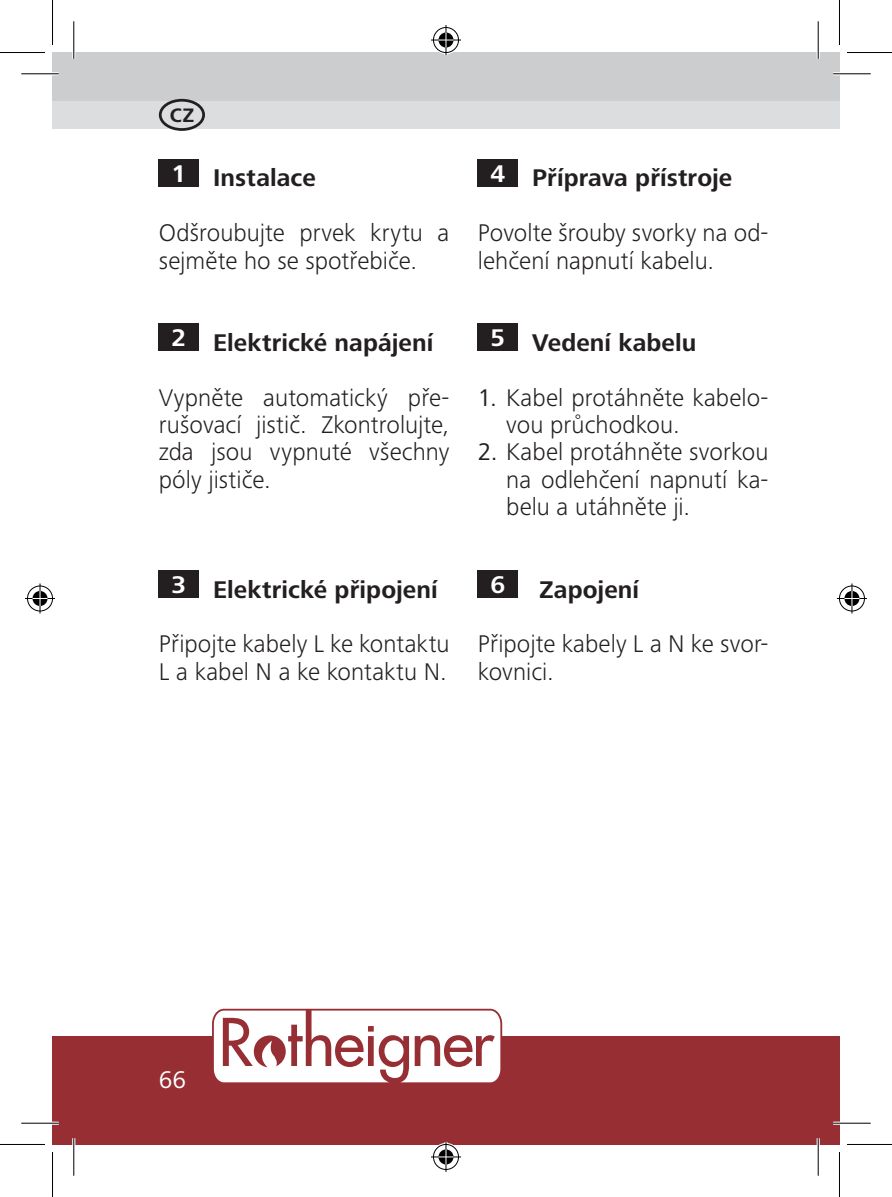
<style>
.page{position:relative;width:892px;height:1197px;background:#fff}
.page>*{position:absolute;margin:0;border:0;box-sizing:border-box;transform-origin:0 0}
.t1{font:300 25px/27.5px "Frutiger Next LTW1 G";letter-spacing:.005em;color:#231f20}
.t2{font:700 25px "Frutiger Next LTW1 G";letter-spacing:.005em;color:#231f20}
.t3{font:25px "Frutiger Next LTW1 G";color:#fff}
.t4{font:700 25px "Frutiger Next LTW1 G";color:#fff}
.t5{font:700 20.25px "Frutiger Next LTW1 G";color:#231f20}
.s1{font-weight:700}
.s2{font-weight:400}
</style>
<div class="page">
<div style="left:818px;top:1036px;width:21px;height:108px;background:#962e33"></div>
<div style="left:52px;top:1036px;width:766px;height:108px;background:#962e33"></div>
<div style="left:818px;top:52px;width:21px;height:49px;background:#cccdcf"></div>
<div style="left:818px;top:101px;width:21px;height:28px;background:#dcdddf"></div>
<div style="left:52px;top:52px;width:766px;height:49px;background:#cccdcf"></div>
<div style="left:52px;top:101px;width:766px;height:28px;background:#dcdddf"></div>
<svg style="left:212px;top:1008px;width:290px;height:75px"></svg>
<div style="left:159px;top:99px;width:46px;height:32px;border:3px solid #231f20;border-radius:50%"></div>
<div style="left:159px;top:323px;width:40px;height:28px;background:#231f20"></div>
<div style="left:159px;top:570px;width:40px;height:27px;background:#231f20"></div>
<div style="left:478px;top:159px;width:40px;height:27px;background:#231f20"></div>
<div style="left:478px;top:323px;width:40px;height:28px;background:#231f20"></div>
<div style="left:159px;top:159px;width:40px;height:27px;background:#231f20"></div>
<div style="left:478px;top:570px;width:40px;height:27px;background:#231f20"></div>
<hr style="left:21px;top:72px;width:38px;height:3px;background:#fff">
<hr style="left:833px;top:72px;width:37px;height:3px;background:#fff">
<hr style="left:21px;top:1121px;width:38px;height:3px;background:#fff">
<hr style="left:833px;top:1121px;width:37px;height:3px;background:#fff">
<hr style="left:72px;top:21px;width:3px;height:38px;background:#fff">
<hr style="left:72px;top:1138px;width:3px;height:37px;background:#fff">
<hr style="left:816px;top:21px;width:3px;height:38px;background:#fff">
<hr style="left:816px;top:1138px;width:3px;height:37px;background:#fff">
<hr style="left:21px;top:73px;width:38px;height:1px;background:#000">
<hr style="left:833px;top:73px;width:37px;height:1px;background:#000">
<hr style="left:21px;top:1122px;width:38px;height:1px;background:#000">
<hr style="left:833px;top:1122px;width:37px;height:1px;background:#000">
<hr style="left:73px;top:21px;width:1px;height:38px;background:#000">
<hr style="left:73px;top:1138px;width:1px;height:37px;background:#000">
<hr style="left:817px;top:21px;width:1px;height:38px;background:#000">
<hr style="left:817px;top:1138px;width:1px;height:37px;background:#000">
<hr style="left:0;top:52px;width:45px;height:1px;background:#000">
<hr style="left:847px;top:52px;width:45px;height:1px;background:#000">
<hr style="left:0;top:1143px;width:45px;height:1px;background:#000">
<hr style="left:847px;top:1143px;width:45px;height:1px;background:#000">
<hr style="left:52px;top:0;width:1px;height:45px;background:#000">
<hr style="left:52px;top:1151px;width:1px;height:45px;background:#000">
<hr style="left:839px;top:0;width:1px;height:45px;background:#000">
<hr style="left:839px;top:1151px;width:1px;height:45px;background:#000">
<div style="left:432px;top:26px;width:28px;height:28px;border:3px solid #fff;border-radius:50%"></div>
<svg style="left:431px;top:38px;width:30px;height:4px"></svg>
<hr style="left:444px;top:25px;width:3px;height:30px;background:#fff">
<div style="left:437px;top:31px;width:18px;height:18px;border:3px solid #fff;border-radius:50%"></div>
<div style="left:433px;top:27px;width:26px;height:26px;border:1px solid #000;border-radius:50%"></div>
<hr style="left:431px;top:40px;width:30px;height:1px;background:#000">
<hr style="left:445px;top:25px;width:1px;height:30px;background:#000">
<svg style="left:438px;top:33px;width:15px;height:15px"></svg>
<div style="left:432px;top:1142px;width:28px;height:28px;border:3px solid #fff;border-radius:50%"></div>
<hr style="left:431px;top:1155px;width:30px;height:3px;background:#fff">
<hr style="left:444px;top:1141px;width:3px;height:30px;background:#fff">
<div style="left:437px;top:1147px;width:18px;height:18px;border:3px solid #fff;border-radius:50%"></div>
<div style="left:433px;top:1144px;width:26px;height:25px;border:1px solid #000;border-radius:50%"></div>
<hr style="left:431px;top:1156px;width:30px;height:1px;background:#000">
<hr style="left:445px;top:1141px;width:1px;height:30px;background:#000">
<svg style="left:438px;top:1149px;width:15px;height:15px"></svg>
<div style="left:26px;top:584px;width:28px;height:28px;border:3px solid #fff;border-radius:50%"></div>
<hr style="left:25px;top:597px;width:30px;height:3px;background:#fff">
<svg style="left:38px;top:583px;width:4px;height:30px"></svg>
<div style="left:31px;top:589px;width:18px;height:18px;border:3px solid #fff;border-radius:50%"></div>
<div style="left:27px;top:585px;width:26px;height:26px;border:1px solid #000;border-radius:50%"></div>
<hr style="left:25px;top:598px;width:30px;height:1px;background:#000">
<hr style="left:40px;top:583px;width:1px;height:30px;background:#000">
<svg style="left:33px;top:591px;width:15px;height:15px"></svg>
<div style="left:838px;top:584px;width:28px;height:28px;border:3px solid #fff;border-radius:50%"></div>
<hr style="left:837px;top:597px;width:30px;height:3px;background:#fff">
<hr style="left:850px;top:583px;width:3px;height:30px;background:#fff">
<div style="left:843px;top:589px;width:18px;height:18px;border:3px solid #fff;border-radius:50%"></div>
<div style="left:839px;top:585px;width:25px;height:26px;border:1px solid #000;border-radius:50%"></div>
<hr style="left:837px;top:598px;width:30px;height:1px;background:#000">
<hr style="left:851px;top:583px;width:1px;height:30px;background:#000">
<svg style="left:844px;top:591px;width:15px;height:15px"></svg>
<p class="t5" style="left:170px;top:104px;width:26px">CZ</p>
<p class="t1" style="left:159px;top:150px;width:292px;line-height:54.8px;text-indent:13px"><sup>1</sup> <span class="s1">Instalace<br></span>Odšroubujte prvek krytu a</p>
<p class="t1" style="left:159px;top:246px;width:260px">sejměte ho se spotřebiče.</p>
<p class="t1" style="left:159px;top:315px;width:292px;line-height:54.8px;text-align:center"><sup>2</sup> <span class="s1">Elektrické napájení<br></span>Vypněte automatický pře-</p>
<p class="t1" style="left:159px;top:411px;width:292px;text-align:justify">rušovací jistič. Zkontrolujte, zda jsou vypnuté všechny póly jističe.</p>
<p class="t1" style="left:159px;top:561px;width:292px;line-height:54.8px;text-align:center"><sup>3</sup> <span class="s1">Elektrické připojení<br></span>Připojte kabely L ke kontaktu</p>
<p class="t1" style="left:159px;top:657px;width:289px">L a kabel N a ke kontaktu N.</p>
<p class="t1" style="left:478px;top:150px;width:292px;line-height:54.8px;text-indent:13px"><sup>4</sup> <span class="s1">Příprava přístroje<br></span>Povolte šrouby svorky na od-</p>
<p class="t1" style="left:478px;top:246px;width:238px">lehčení napnutí kabelu.</p>
<p class="t2" style="left:490px;top:328px;width:207px"><sup>5</sup> Vedení kabelu</p>
<p class="t1" style="left:506px;top:383px;width:264px;text-indent:-28px"><span class="s2">1.</span> Kabel protáhněte kabelo&shy;vou průchodkou.</p>
<p class="t1" style="left:506px;top:438px;width:264px;text-align:justify;text-indent:-28px"><span class="s2">2.</span> Kabel protáhněte svorkou na odlehčení napnutí ka&shy;belu a utáhněte ji.</p>
<p class="t4" style="left:490px;top:570px;width:16px">6</p>
<p class="t2" style="left:539px;top:575px;width:101px">Zapojení</p>
<p class="t1" style="left:478px;top:630px;width:292px">Připojte kabely L a N ke svor&shy;kovnici.</p>
<p class="t3" style="left:159px;top:1065px;width:29px">66</p>
</div>
